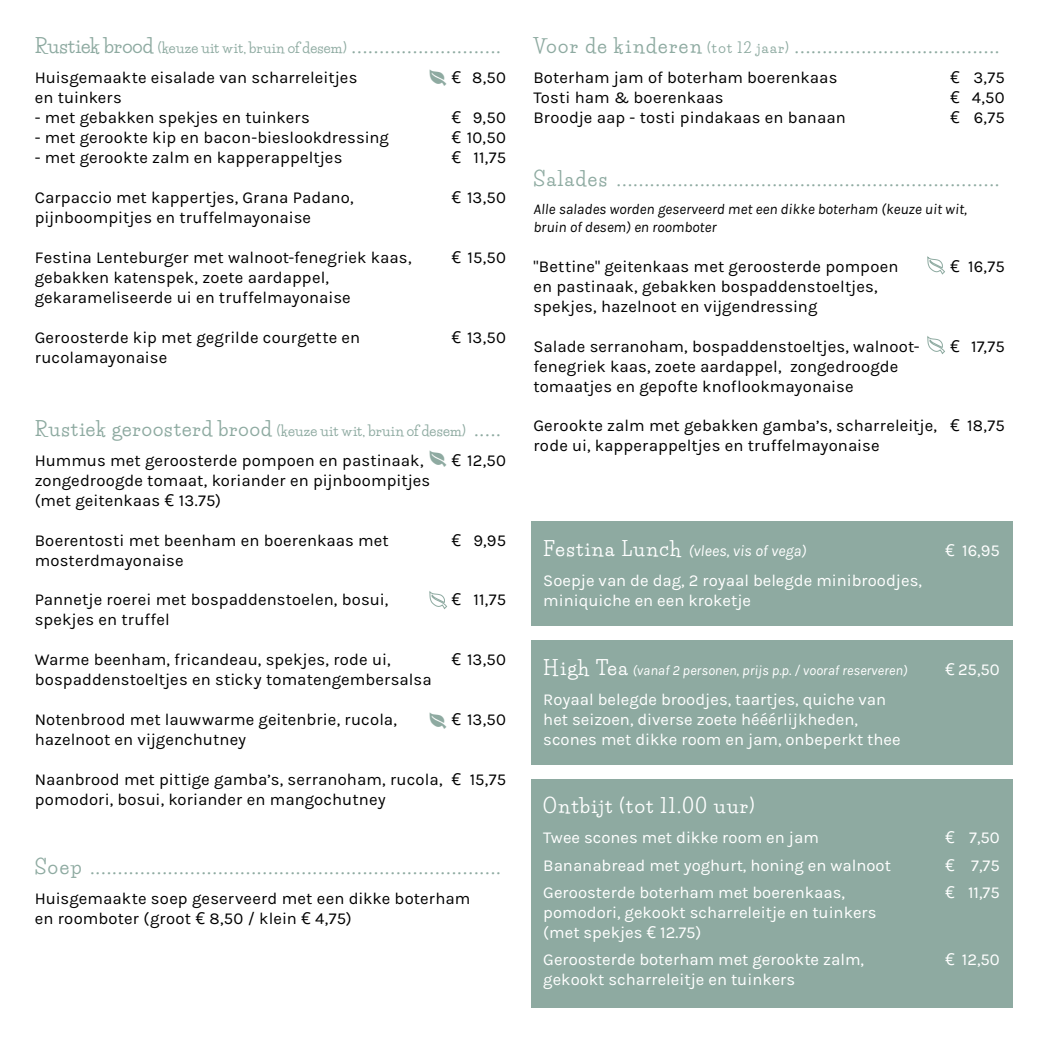
<style>
.page{position:relative;width:1042px;height:1042px;background:#fff}
.page>*{position:absolute;margin:0;border:0;box-sizing:border-box;transform-origin:0 0}
.t1{font:700 19.25px "Life Savers";letter-spacing:.055em;color:#8eaaa1}
.t2{font:700 19.25px "Life Savers";letter-spacing:.09em;color:#8eaaa1}
.t3{font:700 19.25px "Life Savers";letter-spacing:.005em;color:#8eaaa1}
.t4{font:700 19.25px "Life Savers";letter-spacing:.08em;color:#8eaaa1}
.t5{font:700 19.25px "Life Savers";letter-spacing:.08em;color:#fff}
.t6{font:16.62px/19.9px "Karla";letter-spacing:.005em;color:#000}
.t7{font:16.62px/19.9px "Karla";color:#fff}
.t8{font:italic 15.75px "Karla";color:#fff}
.t9{font:italic 14.88px/17.8px "Karla";color:#000}
.t10{font:italic 14px "Karla";color:#fff}
.s1{font-size:14px}
.s2{font-family:"Open Sans"}
.s3{font-family:"Life Savers";font-weight:700;font-style:normal;font-size:19.25px}
</style>
<div class="page">
<div style="left:531px;top:779px;width:481px;height:228px;background:#8eaaa1"></div>
<div style="left:531px;top:521px;width:481px;height:104px;background:#8eaaa1"></div>
<div style="left:531px;top:640px;width:481px;height:124px;background:#8eaaa1"></div>
<p class="t3" style="left:35px;top:35px;width:467px">Rustiek brood <span class="s1">(keuze uit wit, bruin of desem)</span> ...........................</p>
<p class="t6" style="left:35px;top:68px;width:324px">Huisgemaakte eisalade van scharreleitjes</p>
<p class="t6" style="left:451px;top:68px;width:56px"><span class="s2">€</span> 8,50</p>
<p class="t6" style="left:35px;top:88px;width:89px">en tuinkers</p>
<p class="t6" style="left:35px;top:108px;width:277px">- met gebakken spekjes en tuinkers</p>
<p class="t6" style="left:451px;top:108px;width:56px"><span class="s2">€</span> 9,50</p>
<p class="t6" style="left:35px;top:128px;width:356px">- met gerookte kip en bacon-bieslookdressing</p>
<p class="t6" style="left:451px;top:128px;width:56px"><span class="s2">€</span> 10,50</p>
<p class="t6" style="left:35px;top:148px;width:309px">- met gerookte zalm en kapperappeltjes</p>
<p class="t6" style="left:451px;top:148px;width:56px"><span class="s2">€</span> 11,75</p>
<p class="t6" style="left:35px;top:188px;width:320px">Carpaccio met kappertjes, Grana Padano,</p>
<p class="t6" style="left:451px;top:188px;width:56px"><span class="s2">€</span> 13,50</p>
<p class="t6" style="left:35px;top:208px;width:278px">pijnboompitjes en truffelmayonaise</p>
<p class="t6" style="left:35px;top:248px;width:378px">Festina Lenteburger met walnoot-fenegriek kaas,</p>
<p class="t6" style="left:451px;top:248px;width:56px"><span class="s2">€</span> 15,50</p>
<p class="t6" style="left:35px;top:268px;width:318px">gebakken katenspek, zoete aardappel, gekarameliseerde ui en truffelmayonaise</p>
<p class="t6" style="left:35px;top:327px;width:327px">Geroosterde kip met gegrilde courgette en</p>
<p class="t6" style="left:451px;top:327px;width:56px"><span class="s2">€</span> 13,50</p>
<p class="t6" style="left:35px;top:347px;width:134px">rucolamayonaise</p>
<p class="t1" style="left:35px;top:417px;width:467px">Rustiek geroosterd brood <span class="s1">(keuze uit wit, bruin of desem)</span> .....</p>
<p class="t6" style="left:35px;top:450px;width:390px">Hummus met geroosterde pompoen en pastinaak,</p>
<p class="t6" style="left:451px;top:450px;width:56px"><span class="s2">€</span> 12,50</p>
<p class="t6" style="left:35px;top:470px;width:397px">zongedroogde tomaat, koriander en pijnboompitjes (met geitenkaas <span class="s2">€</span> 13.75)</p>
<p class="t6" style="left:35px;top:530px;width:356px">Boerentosti met beenham en boerenkaas met</p>
<p class="t6" style="left:451px;top:530px;width:56px"><span class="s2">€</span> 9,95</p>
<p class="t6" style="left:35px;top:550px;width:150px">mosterdmayonaise</p>
<p class="t6" style="left:35px;top:590px;width:355px">Pannetje roerei met bospaddenstoelen, bosui,</p>
<p class="t6" style="left:451px;top:590px;width:56px"><span class="s2">€</span> 11,75</p>
<p class="t6" style="left:35px;top:610px;width:136px">spekjes en truffel</p>
<p class="t6" style="left:35px;top:650px;width:357px">Warme beenham, fricandeau, spekjes, rode ui,</p>
<p class="t6" style="left:451px;top:650px;width:56px"><span class="s2">€</span> 13,50</p>
<p class="t6" style="left:35px;top:670px;width:398px">bospaddenstoeltjes en sticky tomatengembersalsa</p>
<p class="t6" style="left:35px;top:710px;width:364px">Notenbrood met lauwwarme geitenbrie, rucola,</p>
<p class="t6" style="left:451px;top:710px;width:56px"><span class="s2">€</span> 13,50</p>
<p class="t6" style="left:35px;top:730px;width:213px">hazelnoot en vijgenchutney</p>
<p class="t6" style="left:35px;top:770px;width:473px">Naanbrood met pittige gamba’s, serranoham, rucola, <span class="s2">€</span> 15,75 pomodori, bosui, koriander en mangochutney</p>
<p class="t1" style="left:35px;top:855px;width:467px">Soep ..........................................................................</p>
<p class="t6" style="left:35px;top:889px;width:437px">Huisgemaakte soep geserveerd met een dikke boterham en roomboter (groot <span class="s2">€</span> 8,50 / klein <span class="s2">€</span> 4,75)</p>
<p class="t4" style="left:533px;top:35px;width:467px">Voor de kinderen <span class="s1">(tot 12 jaar)</span> .....................................</p>
<p class="t6" style="left:533px;top:68px;width:305px">Boterham jam of boterham boerenkaas</p>
<p class="t6" style="left:950px;top:68px;width:56px"><span class="s2">€</span> 3,75</p>
<p class="t6" style="left:533px;top:88px;width:192px">Tosti ham &amp; boerenkaas</p>
<p class="t6" style="left:950px;top:88px;width:56px"><span class="s2">€</span> 4,50</p>
<p class="t6" style="left:533px;top:108px;width:314px">Broodje aap - tosti pindakaas en banaan</p>
<p class="t6" style="left:950px;top:108px;width:56px"><span class="s2">€</span> 6,75</p>
<p class="t2" style="left:533px;top:167px;width:467px">Salades .....................................................................</p>
<p class="t9" style="left:533px;top:200px;width:435px">Alle salades worden geserveerd met een dikke boterham (keuze uit wit, bruin of desem) en roomboter</p>
<p class="t6" style="left:533px;top:256px;width:367px">"Bettine" geitenkaas met geroosterde pompoen</p>
<p class="t6" style="left:950px;top:256px;width:56px"><span class="s2">€</span> 16,75</p>
<p class="t6" style="left:533px;top:276px;width:346px">en pastinaak, gebakken bospaddenstoeltjes, spekjes, hazelnoot en vijgendressing</p>
<p class="t6" style="left:533px;top:336px;width:388px">Salade serranoham, bospaddenstoeltjes, walnoot-</p>
<p class="t6" style="left:950px;top:336px;width:56px"><span class="s2">€</span> 17,75</p>
<p class="t6" style="left:533px;top:356px;width:366px">fenegriek kaas, zoete aardappel, zongedroogde tomaatjes en gepofte knoflookmayonaise</p>
<p class="t6" style="left:533px;top:416px;width:473px">Gerookte zalm met gebakken gamba’s, scharreleitje, <span class="s2">€</span> 18,75 rode ui, kapperappeltjes en truffelmayonaise</p>
<p class="t8" style="left:543px;top:542px;width:265px"><span class="s3">Festina Lunch</span> (vlees, vis of vega)</p>
<p class="t7" style="left:945px;top:540px;width:56px"><span class="s2">€</span> 16,95</p>
<p class="t7" style="left:543px;top:570px;width:380px">Soepje van de dag, 2 royaal belegde minibroodjes, miniquiche en een kroketje</p>
<p class="t10" style="left:543px;top:663px;width:366px"><span class="s3">High Tea</span> (vanaf 2 personen, prijs p.p. / vooraf reserveren)</p>
<p class="t7" style="left:945px;top:660px;width:56px"><span class="s2">€</span> 25,50</p>
<p class="t7" style="left:543px;top:690px;width:359px">Royaal belegde broodjes, taartjes, quiche van het seizoen, diverse zoete hééérlijkheden, scones met dikke room en jam, onbeperkt thee</p>
<p class="t5" style="left:543px;top:794px;width:213px">Ontbijt (tot 11.00 uur)</p>
<p class="t7" style="left:543px;top:828px;width:277px">Twee scones met dikke room en jam</p>
<p class="t7" style="left:945px;top:828px;width:56px"><span class="s2">€</span> 7,50</p>
<p class="t7" style="left:543px;top:855px;width:349px">Bananabread met yoghurt, honing en walnoot</p>
<p class="t7" style="left:945px;top:855px;width:56px"><span class="s2">€</span> 7,75</p>
<p class="t7" style="left:543px;top:883px;width:303px">Geroosterde boterham met boerenkaas,</p>
<p class="t7" style="left:945px;top:883px;width:56px"><span class="s2">€</span> 11,75</p>
<p class="t7" style="left:543px;top:902px;width:335px">pomodori, gekookt scharreleitje en tuinkers (met spekjes <span class="s2">€</span> 12.75)</p>
<p class="t7" style="left:543px;top:950px;width:322px">Geroosterde boterham met gerookte zalm,</p>
<p class="t7" style="left:945px;top:950px;width:56px"><span class="s2">€</span> 12,50</p>
<p class="t7" style="left:543px;top:970px;width:254px">gekookt scharreleitje en tuinkers</p>
</div>
